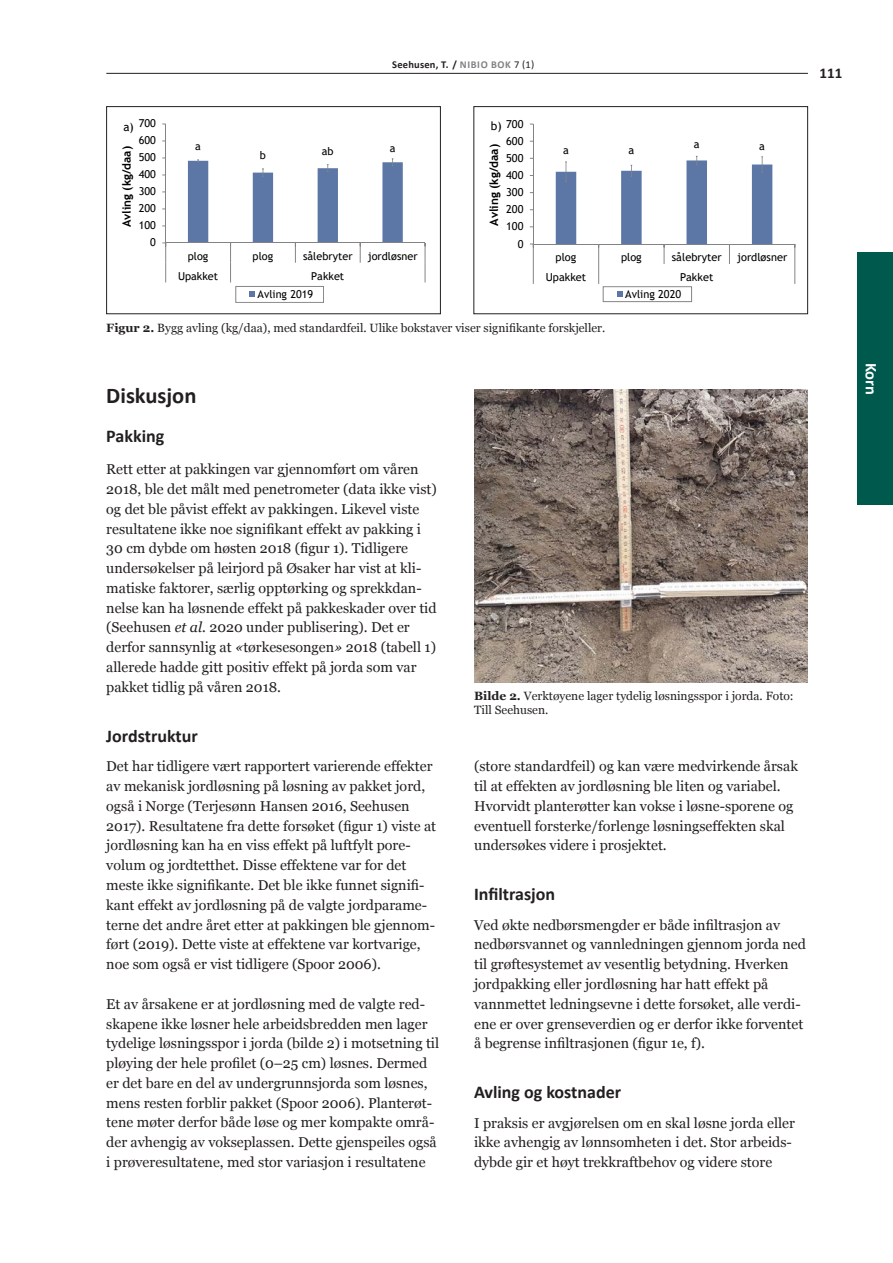
<style>
.page{position:relative;width:893px;height:1263px;background:#fff}
.page>*{position:absolute;margin:0;border:0;box-sizing:border-box;transform-origin:0 0}
.t1{font:700 22.5px "Calibri";color:#231f20}
.t2{font:700 18px "Calibri";color:#231f20}
.t3{font:700 16.5px "Calibri";color:#fff}
.t4{font:700 15px "Calibri";color:#231f20}
.t5{font:14.25px/19.8px "Georgia";color:#231f20}
.t6{font:12px/14.4px "Georgia";color:#231f20}
.t7{font:700 11.85px "Trebuchet MS";color:#000}
.t8{font:11.85px "Trebuchet MS";color:#000}
.t9{font:700 11.7px "Trebuchet MS";color:#000}
.t10{font:11.7px "Trebuchet MS";color:#000}
.t11{font:10.95px "Trebuchet MS";color:#000}
.t12{font:700 10.5px "Calibri";letter-spacing:.02em;color:#231f20}
.s1{color:#808285}
.s2{font-weight:400}
.s3{font-weight:700}
.s4{font-style:italic}
</style>
<div class="page">
<hr style="left:106px;top:73px;width:702px;height:1px;background:#231f20">
<div style="left:857px;top:253px;width:36px;height:252px;background:#00594d"></div>
<hr style="left:165px;top:124px;width:1px;height:119px;background:#818386">
<hr style="left:166px;top:242px;width:259px;height:1px;background:#818386">
<svg style="left:162px;top:242px;width:4px;height:40px"></svg>
<svg style="left:425px;top:243px;width:1px;height:39px"></svg>
<svg style="left:188px;top:158px;width:215px;height:145px"></svg>
<div style="left:106px;top:106px;width:335px;height:208px;border:1px solid #231f20"></div>
<hr style="left:533px;top:124px;width:1px;height:120px;background:#818386">
<hr style="left:533px;top:243px;width:262px;height:1px;background:#818386">
<svg style="left:530px;top:243px;width:4px;height:41px"></svg>
<svg style="left:794px;top:244px;width:1px;height:40px"></svg>
<svg style="left:556px;top:156px;width:216px;height:146px"></svg>
<div style="left:473px;top:106px;width:335px;height:208px;border:1px solid #231f20"></div>
<img style="left:474px;top:390px;width:334px;height:292px">
<p class="t12" style="left:392px;top:58px;width:144px">Seehusen, T. / <span class="s1">NIBIO BOK</span> <span class="s2">7 (1)</span></p>
<p class="t11" style="left:139px;top:117px;width:19px">700</p>
<p class="t10" style="left:123px;top:120px;width:12px">a)</p>
<p class="t11" style="left:506px;top:117px;width:19px">700</p>
<p class="t8" style="left:491px;top:118px;width:12px">b)</p>
<p class="t11" style="left:139px;top:134px;width:19px">600</p>
<p class="t9" style="left:119px;top:227px;width:83px;rotate:-90deg">Avling (kg/daa)</p>
<p class="t11" style="left:139px;top:151px;width:19px">500</p>
<p class="t11" style="left:139px;top:168px;width:19px">400</p>
<p class="t11" style="left:139px;top:185px;width:19px">300</p>
<p class="t11" style="left:139px;top:202px;width:19px">200</p>
<p class="t11" style="left:139px;top:219px;width:19px">100</p>
<p class="t11" style="left:195px;top:139px;width:7px">a</p>
<p class="t11" style="left:260px;top:148px;width:8px">b</p>
<p class="t11" style="left:322px;top:144px;width:13px">ab</p>
<p class="t11" style="left:390px;top:141px;width:7px">a</p>
<p class="t11" style="left:506px;top:134px;width:19px">600</p>
<p class="t7" style="left:486px;top:226px;width:83px;rotate:-90deg">Avling (kg/daa)</p>
<p class="t11" style="left:506px;top:151px;width:19px">500</p>
<p class="t11" style="left:506px;top:168px;width:19px">400</p>
<p class="t11" style="left:506px;top:185px;width:19px">300</p>
<p class="t11" style="left:506px;top:202px;width:19px">200</p>
<p class="t11" style="left:506px;top:220px;width:19px">100</p>
<p class="t11" style="left:563px;top:143px;width:7px">a</p>
<p class="t11" style="left:628px;top:144px;width:7px">a</p>
<p class="t11" style="left:694px;top:137px;width:7px">a</p>
<p class="t11" style="left:759px;top:139px;width:7px">a</p>
<p class="t11" style="left:150px;top:236px;width:7px">0</p>
<p class="t11" style="left:518px;top:237px;width:7px">0</p>
<p class="t11" style="left:188px;top:249px;width:22px">plog</p>
<p class="t11" style="left:253px;top:249px;width:22px">plog</p>
<p class="t11" style="left:303px;top:249px;width:51px">sålebryter</p>
<p class="t11" style="left:368px;top:249px;width:51px">jordløsner</p>
<p class="t11" style="left:178px;top:269px;width:42px">Upakket</p>
<p class="t11" style="left:311px;top:269px;width:35px">Pakket</p>
<p class="t11" style="left:556px;top:250px;width:22px">plog</p>
<p class="t11" style="left:621px;top:250px;width:22px">plog</p>
<p class="t11" style="left:672px;top:250px;width:51px">sålebryter</p>
<p class="t11" style="left:737px;top:250px;width:52px">jordløsner</p>
<p class="t11" style="left:546px;top:270px;width:42px">Upakket</p>
<p class="t11" style="left:680px;top:270px;width:35px">Pakket</p>
<p class="t11" style="left:258px;top:287px;width:57px">Avling 2019</p>
<p class="t11" style="left:625px;top:287px;width:58px">Avling 2020</p>
<p class="t6" style="left:106px;top:320px;width:501px"><span class="s3">Figur 2.</span> Bygg avling (kg/daa), med standardfeil. Ulike bokstaver viser signifikante forskjeller.</p>
<p class="t4" style="left:820px;top:64px;width:24px">111</p>
<h1 class="t1" style="left:106px;top:381px;width:92px">Diskusjon</h1>
<p class="t2" style="left:106px;top:425px;width:60px">Pakking</p>
<p class="t5" style="left:106px;top:459px;width:332px">Rett etter at pakkingen var gjennomført om våren 2018, ble det målt med penetrometer (data ikke vist) og det ble påvist effekt av pakkingen. Likevel viste resultatene ikke noe signifikant effekt av pakking i 30 cm dybde om høsten 2018 (figur 1). Tidligere undersøkelser på leirjord på Øsaker har vist at kli&shy;matiske faktorer, særlig opptørking og sprekkdan&shy;nelse kan ha løsnende effekt på pakkeskader over tid (Seehusen <span class="s4">et al.</span> 2020 under publisering). Det er derfor sannsynlig at <span class="s4">«</span>tørkesesongen<span class="s4">»</span> 2018 (tabell 1) allerede hadde gitt positiv effekt på jorda som var pakket tidlig på våren 2018.</p>
<p class="t2" style="left:106px;top:724px;width:93px">Jordstruktur</p>
<p class="t5" style="left:106px;top:756px;width:331px">Det har tidligere vært rapportert varierende effekter av mekanisk jordløsning på løsning av pakket jord, også i Norge (Terjesønn Hansen 2016, Seehusen 2017). Resultatene fra dette forsøket (figur 1) viste at jordløsning kan ha en viss effekt på luftfylt pore&shy;volum og jordtetthet. Disse effektene var for det meste ikke signifikante. Det ble ikke funnet signifi&shy;kant effekt av jordløsning på de valgte jordparame&shy;terne det andre året etter at pakkingen ble gjennom&shy;ført (2019). Dette viste at effektene var kortvarige, noe som også er vist tidligere (Spoor 2006).</p>
<p class="t5" style="left:106px;top:994px;width:334px">Et av årsakene er at jordløsning med de valgte red&shy;skapene ikke løsner hele arbeidsbredden men lager tydelige løsningsspor i jorda (bilde 2) i motsetning til pløying der hele profilet (0–25 cm) løsnes. Dermed er det bare en del av undergrunnsjorda som løsnes, mens resten forblir pakket (Spoor 2006). Planterøt&shy;tene møter derfor både løse og mer kompakte områ&shy;der avhengig av vokseplassen. Dette gjenspeiles også i prøveresultatene, med stor variasjon i resultatene</p>
<p class="t6" style="left:474px;top:688px;width:321px"><span class="s3">Bilde 2.</span> Verktøyene lager tydelig løsningsspor i jorda. Foto:<br>Till Seehusen.</p>
<p class="t5" style="left:474px;top:756px;width:325px">(store standardfeil) og kan være medvirkende årsak til at effekten av jordløsning ble liten og variabel.<br>Hvorvidt planterøtter kan vokse i løsne-sporene og eventuell forsterke/forlenge løsningseffekten skal undersøkes videre i prosjektet.</p>
<p class="t2" style="left:474px;top:883px;width:83px">Infiltrasjon</p>
<p class="t5" style="left:474px;top:915px;width:333px">Ved økte nedbørsmengder er både infiltrasjon av nedbørsvannet og vannledningen gjennom jorda ned til grøftesystemet av vesentlig betydning. Hverken jordpakking eller jordløsning har hatt effekt på vannmettet ledningsevne i dette forsøket, alle verdi&shy;ene er over grenseverdien og er derfor ikke forventet å begrense infiltrasjonen (figur 1e, f).</p>
<p class="t2" style="left:474px;top:1081px;width:149px">Avling og kostnader</p>
<p class="t5" style="left:474px;top:1113px;width:322px">I praksis er avgjørelsen om en skal løsne jorda eller ikke avhengig av lønnsomheten i det. Stor arbeids&shy;dybde gir et høyt trekkraftbehov og videre store</p>
<p class="t3" style="left:882px;top:363px;width:34px;rotate:90deg">Korn</p>
</div>
